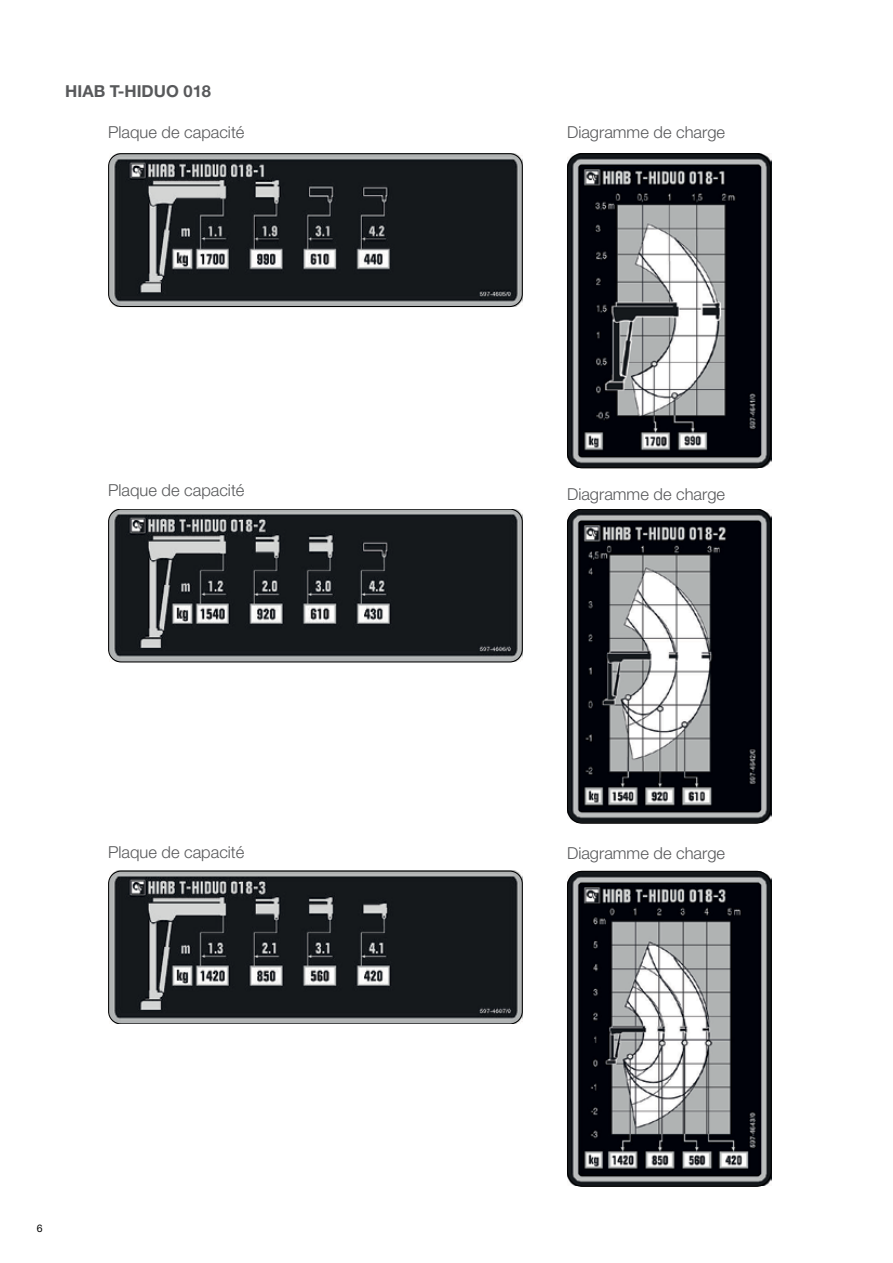
<style>
.page{position:relative;width:893px;height:1263px;background:#fff}
.page>*{position:absolute;margin:0;border:0;box-sizing:border-box;transform-origin:0 0}
.t1{font:300 16.5px "Helvetica Neue LT Std";color:#58595b}
.t2{font:700 16.5px "Helvetica Neue LT Std";color:#58595b}
.t3{font:10.5px "Helvetica Neue LT Std";color:#000}
</style>
<div class="page">
<svg style="left:567px;top:510px;width:204px;height:314px;background:#595a5e"></svg>
<svg style="left:108px;top:510px;width:415px;height:152px;background:#373a3d"></svg>
<svg style="left:567px;top:871px;width:205px;height:316px;background:#626367"></svg>
<svg style="left:108px;top:870px;width:415px;height:153px;background:#373b3d"></svg>
<svg style="left:567px;top:153px;width:204px;height:315px;background:#585a5e"></svg>
<svg style="left:108px;top:153px;width:415px;height:154px;background:#36393c"></svg>
<p class="t2" style="left:65px;top:81px;width:147px">HIAB T-HIDUO 018</p>
<p class="t1" style="left:108px;top:122px;width:138px">Plaque de capacité</p>
<p class="t1" style="left:567px;top:122px;width:160px">Diagramme de charge</p>
<p class="t1" style="left:108px;top:480px;width:138px">Plaque de capacité</p>
<p class="t1" style="left:567px;top:484px;width:160px">Diagramme de charge</p>
<p class="t1" style="left:108px;top:842px;width:138px">Plaque de capacité</p>
<p class="t1" style="left:567px;top:843px;width:160px">Diagramme de charge</p>
<p class="t3" style="left:37px;top:1221px;width:7px">6</p>
</div>
